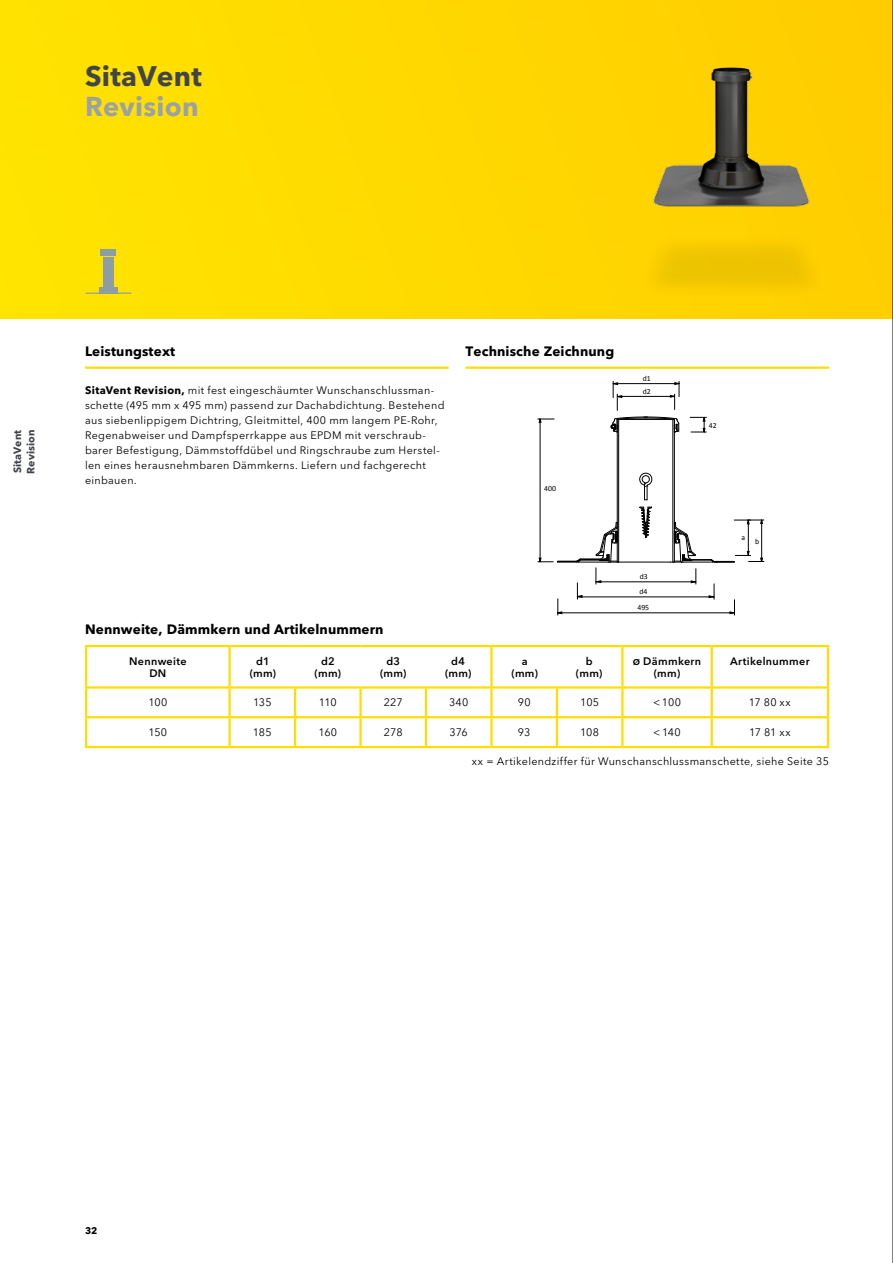
<style>
.page{position:relative;width:893px;height:1263px;background:#fff}
.page>*{position:absolute;margin:0;border:0;box-sizing:border-box;transform-origin:0 0}
.t1{font:700 28.05px "Avenir Next LT Pro";letter-spacing:.01em;color:#40454c}
.t2{font:700 27px "Avenir Next LT Pro";letter-spacing:.01em;color:#9aa2a7}
.t3{font:700 13.5px "Avenir Next LT Pro";letter-spacing:.01em;color:#000}
.t4{font:10.8px/15px "Avenir Next LT Pro";letter-spacing:.03em;color:#000}
.t5{font:600 10.8px/12px "Avenir Next LT Pro";letter-spacing:.035em;color:#000;text-align:center}
.t6{font:700 10.5px/13.5px "Avenir Next W1 G";letter-spacing:.01em;color:#40454c}
.t7{font:700 9.6px "Avenir Next LT Pro";color:#000}
.t8{font:7.8px/15.8px "Calibri";color:#000}
.s1{font-weight:700}
</style>
<div class="page">
<div style="left:0;top:0;width:893px;height:319px;background:#ffda00"></div>
<svg style="left:612px;top:381px;width:68px;height:29px"></svg>
<hr style="left:613px;top:383px;width:66px;height:1px;background:#000">
<svg style="left:538px;top:416px;width:226px;height:199px"></svg>
<hr style="left:85px;top:366px;width:364px;height:3px;background:#fd0">
<hr style="left:466px;top:366px;width:363px;height:3px;background:#fd0">
<hr style="left:85px;top:647px;width:2px;height:39px;background:#fd0">
<hr style="left:85px;top:645px;width:145px;height:2px;background:#fd0">
<hr style="left:228px;top:647px;width:3px;height:39px;background:#fd0">
<hr style="left:230px;top:645px;width:65px;height:2px;background:#fd0">
<hr style="left:295px;top:645px;width:66px;height:2px;background:#fd0">
<hr style="left:361px;top:645px;width:65px;height:2px;background:#fd0">
<hr style="left:426px;top:645px;width:65px;height:2px;background:#fd0">
<hr style="left:490px;top:647px;width:3px;height:39px;background:#fd0">
<hr style="left:491px;top:645px;width:66px;height:2px;background:#fd0">
<hr style="left:557px;top:645px;width:65px;height:2px;background:#fd0">
<hr style="left:621px;top:647px;width:3px;height:39px;background:#fd0">
<hr style="left:622px;top:645px;width:90px;height:2px;background:#fd0">
<hr style="left:711px;top:647px;width:2px;height:39px;background:#fd0">
<hr style="left:712px;top:645px;width:117px;height:2px;background:#fd0">
<hr style="left:827px;top:647px;width:2px;height:39px;background:#fd0">
<hr style="left:85px;top:689px;width:2px;height:27px;background:#fd0">
<hr style="left:85px;top:686px;width:145px;height:3px;background:#fd0">
<hr style="left:228px;top:689px;width:3px;height:27px;background:#fd0">
<hr style="left:230px;top:686px;width:65px;height:3px;background:#fd0">
<hr style="left:294px;top:689px;width:2px;height:27px;background:#fd0">
<hr style="left:295px;top:686px;width:66px;height:3px;background:#fd0">
<hr style="left:359px;top:689px;width:3px;height:27px;background:#fd0">
<hr style="left:361px;top:686px;width:65px;height:3px;background:#fd0">
<hr style="left:426px;top:686px;width:65px;height:3px;background:#fd0">
<hr style="left:491px;top:686px;width:66px;height:3px;background:#fd0">
<hr style="left:425px;top:689px;width:2px;height:27px;background:#fd0">
<hr style="left:490px;top:689px;width:3px;height:27px;background:#fd0">
<hr style="left:556px;top:689px;width:2px;height:27px;background:#fd0">
<hr style="left:557px;top:686px;width:65px;height:3px;background:#fd0">
<hr style="left:621px;top:689px;width:3px;height:27px;background:#fd0">
<hr style="left:622px;top:686px;width:90px;height:3px;background:#fd0">
<hr style="left:711px;top:689px;width:2px;height:27px;background:#fd0">
<hr style="left:712px;top:686px;width:117px;height:3px;background:#fd0">
<hr style="left:827px;top:689px;width:2px;height:27px;background:#fd0">
<hr style="left:85px;top:718px;width:2px;height:28px;background:#fd0">
<hr style="left:85px;top:716px;width:145px;height:2px;background:#fd0">
<hr style="left:85px;top:746px;width:145px;height:2px;background:#fd0">
<hr style="left:228px;top:718px;width:3px;height:28px;background:#fd0">
<hr style="left:230px;top:716px;width:65px;height:2px;background:#fd0">
<hr style="left:230px;top:746px;width:65px;height:2px;background:#fd0">
<hr style="left:294px;top:718px;width:2px;height:28px;background:#fd0">
<hr style="left:295px;top:716px;width:66px;height:2px;background:#fd0">
<hr style="left:295px;top:746px;width:66px;height:2px;background:#fd0">
<hr style="left:359px;top:718px;width:3px;height:28px;background:#fd0">
<hr style="left:361px;top:716px;width:65px;height:2px;background:#fd0">
<hr style="left:426px;top:716px;width:65px;height:2px;background:#fd0">
<hr style="left:491px;top:716px;width:66px;height:2px;background:#fd0">
<hr style="left:425px;top:718px;width:2px;height:28px;background:#fd0">
<hr style="left:490px;top:718px;width:3px;height:28px;background:#fd0">
<hr style="left:361px;top:746px;width:65px;height:2px;background:#fd0">
<hr style="left:426px;top:746px;width:65px;height:2px;background:#fd0">
<hr style="left:491px;top:746px;width:66px;height:2px;background:#fd0">
<hr style="left:556px;top:718px;width:2px;height:28px;background:#fd0">
<hr style="left:557px;top:716px;width:65px;height:2px;background:#fd0">
<hr style="left:557px;top:746px;width:65px;height:2px;background:#fd0">
<hr style="left:621px;top:718px;width:3px;height:28px;background:#fd0">
<hr style="left:622px;top:716px;width:90px;height:2px;background:#fd0">
<hr style="left:622px;top:746px;width:90px;height:2px;background:#fd0">
<hr style="left:711px;top:718px;width:2px;height:28px;background:#fd0">
<hr style="left:712px;top:716px;width:117px;height:2px;background:#fd0">
<hr style="left:827px;top:718px;width:2px;height:28px;background:#fd0">
<hr style="left:712px;top:746px;width:117px;height:2px;background:#fd0">
<svg style="left:86px;top:257px;width:46px;height:37px"></svg>
<div style="left:101px;top:249px;width:15px;height:6px;background:#8c9da6"></div>
<img style="left:651px;top:47px;width:171px;height:250px">
<hr style="left:892px;top:0;width:1px;height:1263px;background:#000">
<h1 class="t1" style="left:85px;top:59px;width:118px">SitaVent</h1>
<h2 class="t2" style="left:85px;top:90px;width:115px">Revision</h2>
<p class="t6" style="left:11px;top:473px;width:46px;rotate:-90deg">SitaVent<br>Revision</p>
<p class="t3" style="left:85px;top:343px;width:92px">Leistungstext</p>
<p class="t3" style="left:466px;top:343px;width:150px">Technische Zeichnung</p>
<p class="t4" style="left:85px;top:382px;width:361px"><span class="s1">SitaVent Revision,</span> mit fest eingeschäumter Wunschanschlussman&shy;schette (495 mm x 495 mm) passend zur Dachabdichtung. Bestehend aus siebenlippigem Dichtring, Gleitmittel, 400 mm langem PE-Rohr, Regenabweiser und Dampfsperrkappe aus EPDM mit verschraub&shy;barer Befestigung, Dämmstoffdübel und Ringschraube zum Herstel&shy;len eines herausnehmbaren Dämmkerns. Liefern und fachgerecht einbauen.</p>
<p class="t8" style="left:544px;top:480px;width:13px">400</p>
<p class="t8" style="left:643px;top:372px;width:9px;line-height:12.8px">d1 d2</p>
<p class="t8" style="left:637px;top:568px;width:13px;text-align:center">d3 d4<br>495</p>
<p class="t8" style="left:709px;top:417px;width:9px">42</p>
<p class="t8" style="left:742px;top:530px;width:5px">a</p>
<p class="t8" style="left:755px;top:533px;width:6px">b</p>
<p class="t3" style="left:85px;top:621px;width:300px">Nennweite, Dämmkern und Artikelnummern</p>
<p class="t5" style="left:129px;top:655px;width:59px">Nennweite<br>DN</p>
<p class="t5" style="left:250px;top:655px;width:28px">d1 (mm)</p>
<p class="t5" style="left:315px;top:655px;width:28px">d2 (mm)</p>
<p class="t5" style="left:380px;top:655px;width:28px">d3 (mm)</p>
<p class="t5" style="left:445px;top:655px;width:28px">d4 (mm)</p>
<p class="t5" style="left:512px;top:655px;width:28px">a (mm)</p>
<p class="t5" style="left:576px;top:655px;width:28px">b (mm)</p>
<p class="t5" style="left:633px;top:655px;width:70px">Ø Dämmkern (mm)</p>
<p class="t5" style="left:730px;top:655px;width:81px">Artikelnummer</p>
<p class="t4" style="left:148px;top:695px;width:21px">100</p>
<p class="t4" style="left:253px;top:695px;width:20px">135</p>
<p class="t4" style="left:319px;top:695px;width:19px">110</p>
<p class="t4" style="left:384px;top:695px;width:21px">227</p>
<p class="t4" style="left:449px;top:695px;width:21px">340</p>
<p class="t4" style="left:518px;top:695px;width:14px">90</p>
<p class="t4" style="left:580px;top:695px;width:20px">105</p>
<p class="t4" style="left:653px;top:695px;width:29px">&lt;100</p>
<p class="t4" style="left:749px;top:695px;width:43px">17 80 xx</p>
<p class="t4" style="left:149px;top:725px;width:20px">150</p>
<p class="t4" style="left:253px;top:725px;width:20px">185</p>
<p class="t4" style="left:318px;top:725px;width:20px">160</p>
<p class="t4" style="left:384px;top:725px;width:20px">278</p>
<p class="t4" style="left:450px;top:725px;width:20px">376</p>
<p class="t4" style="left:518px;top:725px;width:14px">93</p>
<p class="t4" style="left:580px;top:725px;width:20px">108</p>
<p class="t4" style="left:653px;top:725px;width:29px">&lt;140</p>
<p class="t4" style="left:749px;top:725px;width:43px">17 81 xx</p>
<p class="t4" style="left:472px;top:754px;width:358px">xx = Artikelendziffer für Wunschanschlussmanschette, siehe Seite 35</p>
<p class="t7" style="left:85px;top:1225px;width:14px">32</p>
</div>
